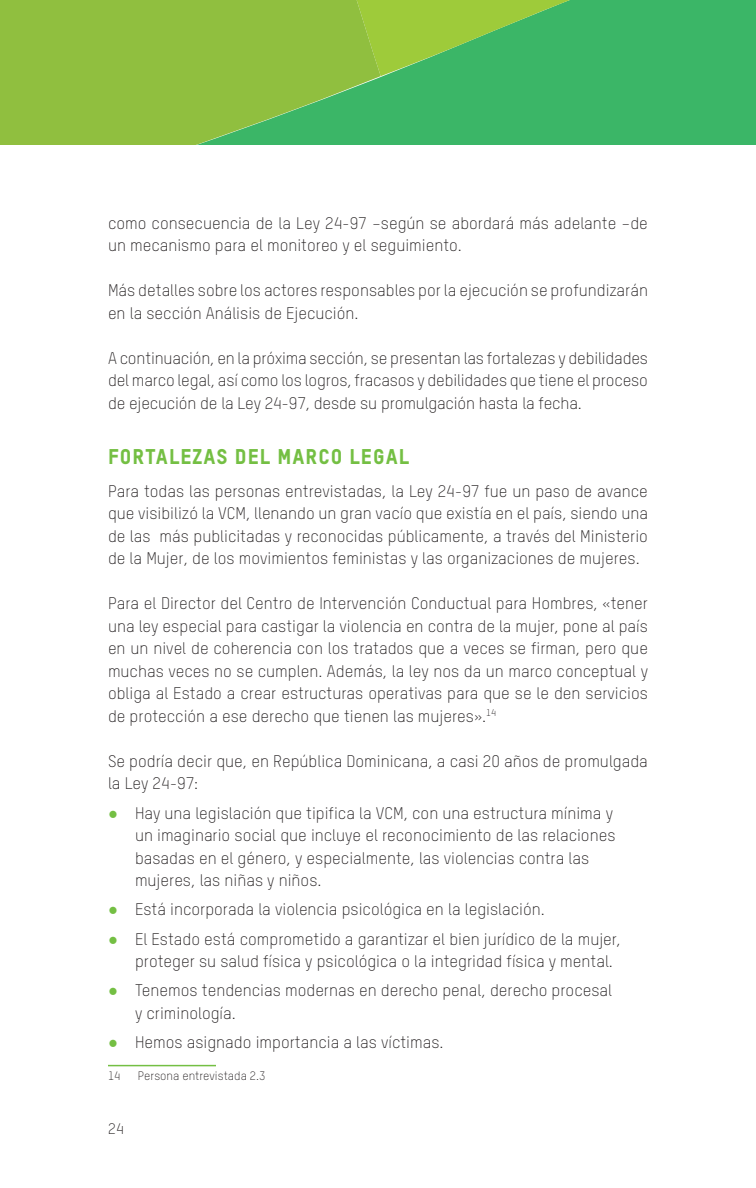
<style>
.page{position:relative;width:756px;height:1188px;background:#fff}
.page>*{position:absolute;margin:0;border:0;box-sizing:border-box;transform-origin:0 0}
.SUB_TITULO-GRANDE{font:21px "Oxfam TSTARPRO Headline";letter-spacing:.05em;color:#74bf43}
.TEXTO_GENERAL{font:300 16.5px/22.5px "Oxfam TSTARPRO";color:#231f20}
.t1{font:300 15px "Oxfam TSTARPRO";color:#231f20}
.Footnote_text{font:300 12px "Oxfam TSTARPRO";color:#231f20}
.s1{font-family:"Helvetica";font-weight:400;color:#74bf43}
</style>
<div class="page">
<div style="left:381px;top:76px;width:375px;height:69px;background:#3bb667"></div>
<svg style="left:381px;top:0;width:375px;height:76px;background:#54bb5b"></svg>
<svg style="left:0;top:0;width:381px;height:145px;background:#87be43"></svg>
<hr style="left:108px;top:1065px;width:108px;height:1px;background:#74bf43">
<p class="TEXTO_GENERAL" style="left:108px;top:210px;width:541px">como consecuencia de la Ley 24-97 –según se abordará más adelante –de un mecanismo para el monitoreo y el seguimiento.</p>
<p class="TEXTO_GENERAL" style="left:108px;top:278px;width:542px">Más detalles sobre los actores responsables por la ejecución se profundizarán en la sección Análisis de Ejecución.</p>
<p class="TEXTO_GENERAL" style="left:108px;top:345px;width:542px;text-align:justify">A continuación, en la próxima sección, se presentan las fortalezas y debilidades del marco legal, así como los logros, fracasos y debilidades que tiene el proceso de ejecución de la Ley 24-97, desde su promulgación hasta la fecha.</p>
<p class="SUB_TITULO-GRANDE" style="left:108px;top:440px;width:303px">FORTALEZAS DEL MARCO LEGAL</p>
<p class="TEXTO_GENERAL" style="left:108px;top:479px;width:542px;text-align:justify">Para todas las personas entrevistadas, la Ley 24-97 fue un paso de avance que visibilizó la VCM, llenando un gran vacío que existía en el país, siendo una de las más publicitadas y reconocidas públicamente, a través del Ministerio de la Mujer, de los movimientos feministas y las organizaciones de mujeres.</p>
<p class="TEXTO_GENERAL" style="left:108px;top:591px;width:542px;text-align:justify">Para el Director del Centro de Intervención Conductual para Hombres, «tener una ley especial para castigar la violencia en contra de la mujer, pone al país en un nivel de coherencia con los tratados que a veces se firman, pero que muchas veces no se cumplen. Además, la ley nos da un marco conceptual y obliga al Estado a crear estructuras operativas para que se le den servicios de protección a ese derecho que tienen las mujeres».<sup>14</sup></p>
<p class="TEXTO_GENERAL" style="left:108px;top:749px;width:541px">Se podría decir que, en República Dominicana, a casi 20 años de promulgada la Ley 24-97:</p>
<p class="TEXTO_GENERAL" style="left:135px;top:800px;width:482px;text-indent:-27px"><span class="s1">●</span> Hay una legislación que tipifica la VCM, con una estructura mínima y un imaginario social que incluye el reconocimiento de las relaciones basadas en el género, y especialmente, las violencias contra las mujeres, las niñas y niños.</p>
<p class="TEXTO_GENERAL" style="left:108px;top:897px;width:438px"><span class="s1">●</span> Está incorporada la violencia psicológica en la legislación.</p>
<p class="TEXTO_GENERAL" style="left:135px;top:926px;width:487px;text-indent:-27px"><span class="s1">●</span> El Estado está comprometido a garantizar el bien jurídico de la mujer, proteger su salud física y psicológica o la integridad física y mental.</p>
<p class="TEXTO_GENERAL" style="left:135px;top:978px;width:479px;text-indent:-27px"><span class="s1">●</span> Tenemos tendencias modernas en derecho penal, derecho procesal y criminología.</p>
<p class="TEXTO_GENERAL" style="left:108px;top:1030px;width:337px"><span class="s1">●</span> Hemos asignado importancia a las víctimas.</p>
<p class="Footnote_text" style="left:108px;top:1067px;width:14px">14</p>
<p class="Footnote_text" style="left:138px;top:1067px;width:129px">Persona entrevistada 2.3</p>
<p class="t1" style="left:108px;top:1118px;width:17px">24</p>
</div>
